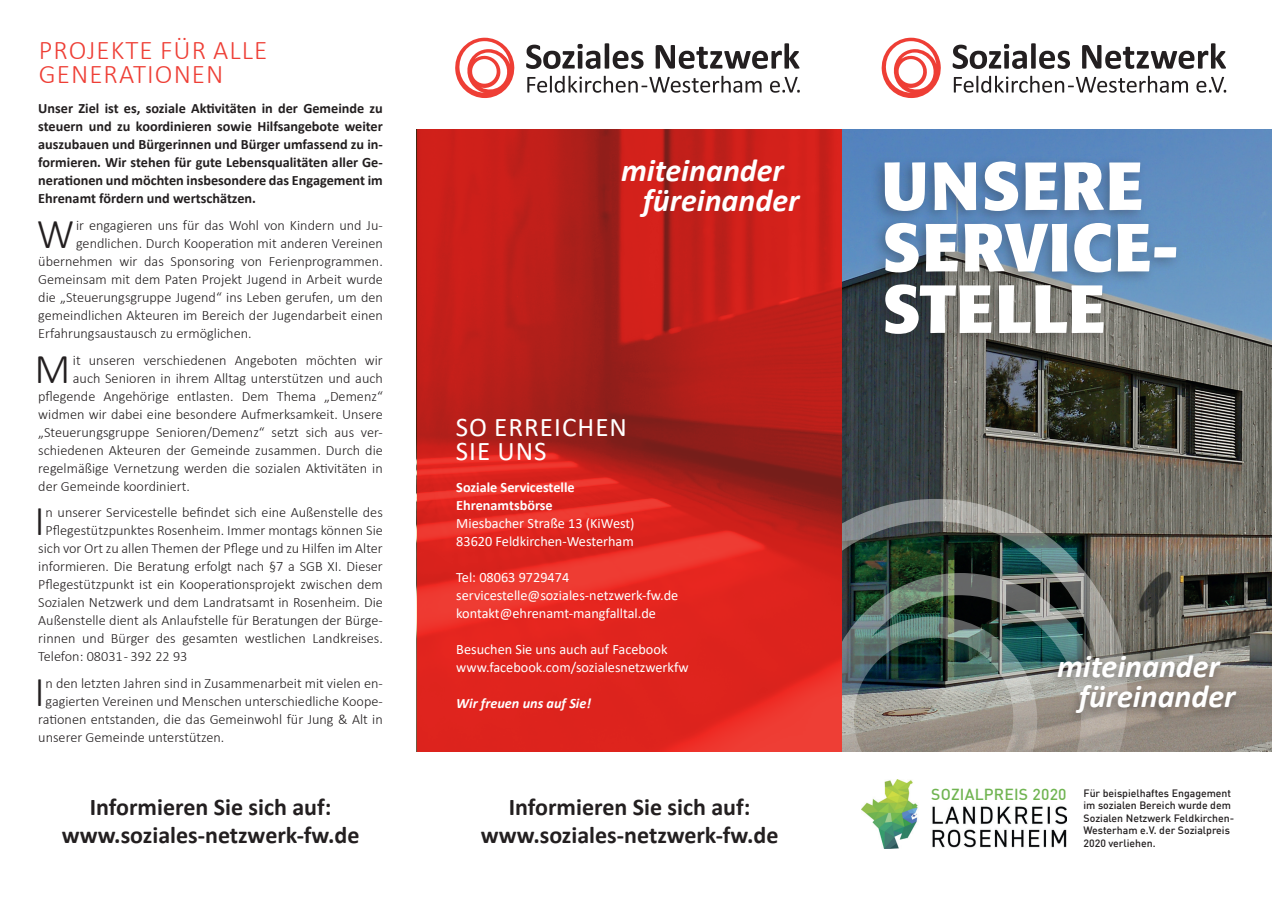
<style>
.page{position:relative;width:1272px;height:902px;background:#fff}
.page>*{position:absolute;margin:0;border:0;box-sizing:border-box;transform-origin:0 0}
.t1{font:700 67.2px/61.3px "Formata";color:#fff}
.t2{font:300 42.6px "Calibri";color:#231f20}
.t3{font:italic 700 32.1px/30px "Calibri";color:#fff}
.t4{font:300 27px/24px "Calibri";letter-spacing:.04em;color:#ee3e35}
.t5{font:27px/24px "Calibri";letter-spacing:.04em;color:#fff}
.t6{font:700 24px/28.5px "Calibri";color:#231f20;text-align:center}
.t7{font:300 14.25px "Calibri";color:#231f20}
.t8{font:700 14.25px/18px "Calibri";color:#231f20;text-align:justify}
.t9{font:14.25px/18px "Calibri";color:#fff}
.t10{font:700 14.25px/18px "Calibri";color:#fff}
.t11{font:italic 700 14.25px "Calibri";color:#fff}
.t12{font:500 10.5px/12.6px "DIN";color:#231f20}
.s1{font-family:"Formata";font-style:normal;font-size:67.2px}
.s2{font-size:15.75px;color:#70b451}
</style>
<div class="page">
<svg style="left:417px;top:129px;width:425px;height:622px;background:#c9231d"></svg>
<svg style="left:842px;top:129px;width:429px;height:622px;background:#5d686e"></svg>
<svg style="left:526px;top:43px;width:117px;height:26px"></svg>
<svg style="left:655px;top:43px;width:144px;height:26px"></svg>
<svg style="left:527px;top:76px;width:234px;height:17px"></svg>
<svg style="left:770px;top:77px;width:29px;height:16px"></svg>
<svg style="left:455px;top:38px;width:60px;height:60px"></svg>
<svg style="left:952px;top:43px;width:117px;height:26px"></svg>
<svg style="left:1082px;top:43px;width:143px;height:26px"></svg>
<svg style="left:953px;top:76px;width:234px;height:17px"></svg>
<svg style="left:1196px;top:77px;width:30px;height:16px"></svg>
<svg style="left:881px;top:38px;width:60px;height:60px"></svg>
<img style="left:861px;top:779px;width:205px;height:69px">
<img style="left:842px;top:499px;width:286px;height:252px">
<div style="left:1048px;top:651px;width:194px;height:73px;background:#231f20;opacity:.5"></div>
<div style="left:870px;top:154px;width:312px;height:194px;background:#231f20;opacity:.3"></div>
<h3 class="t4" style="left:39px;top:37px;width:230px">PROJEKTE FÜR ALLE<br>GENERATIONEN</h3>
<p class="t8" style="left:38px;top:99px;width:346px">Unser Ziel ist es, soziale Aktivitäten in der Gemeinde zu steuern und zu koordinieren sowie Hilfsangebote weiter auszubauen und Bürgerinnen und Bürger umfassend zu in&shy;formieren. Wir stehen für gute Lebensqualitäten aller Ge&shy;nerationen und möchten insbesondere das Engagement im Ehrenamt fördern und wertschätzen.</p>
<h2 class="t2" style="left:37px;top:207px;width:39px">W</h2>
<p class="t7" style="left:76px;top:216px;width:308px">ir engagieren uns für das Wohl von Kindern und Ju-</p>
<p class="t7" style="left:76px;top:234px;width:308px">gendlichen. Durch Kooperation mit anderen Vereinen</p>
<p class="t7" style="left:38px;top:252px;width:346px">übernehmen wir das Sponsoring von Ferienprogrammen.</p>
<p class="t7" style="left:38px;top:270px;width:346px">Gemeinsam mit dem Paten Projekt Jugend in Arbeit wurde</p>
<p class="t7" style="left:38px;top:288px;width:346px">die „Steuerungsgruppe Jugend“ ins Leben gerufen, um den</p>
<p class="t7" style="left:38px;top:306px;width:346px">gemeindlichen Akteuren im Bereich der Jugendarbeit einen</p>
<p class="t7" style="left:38px;top:324px;width:215px">Erfahrungsaustausch zu ermöglichen.</p>
<h2 class="t2" style="left:34px;top:342px;width:38px">M</h2>
<p class="t7" style="left:73px;top:351px;width:311px">it unseren verschiedenen Angeboten möchten wir</p>
<p class="t7" style="left:73px;top:369px;width:311px">auch Senioren in ihrem Alltag unterstützen und auch</p>
<p class="t7" style="left:38px;top:387px;width:346px">pflegende Angehörige entlasten. Dem Thema „Demenz“</p>
<p class="t7" style="left:38px;top:405px;width:346px">widmen wir dabei eine besondere Aufmerksamkeit. Unsere</p>
<p class="t7" style="left:38px;top:423px;width:346px">„Steuerungsgruppe Senioren/Demenz“ setzt sich aus ver-</p>
<p class="t7" style="left:38px;top:441px;width:346px">schiedenen Akteuren der Gemeinde zusammen. Durch die</p>
<p class="t7" style="left:38px;top:459px;width:346px">regelmäßige Vernetzung werden die sozialen Aktivitäten in</p>
<p class="t7" style="left:38px;top:477px;width:153px">der Gemeinde koordiniert.</p>
<h2 class="t2" style="left:34px;top:494px;width:12px">I</h2>
<p class="t7" style="left:46px;top:503px;width:339px">n unserer Servicestelle befindet sich eine Außenstelle des</p>
<p class="t7" style="left:46px;top:521px;width:339px">Pflegestützpunktes Rosenheim. Immer montags können Sie</p>
<p class="t7" style="left:38px;top:539px;width:346px">sich vor Ort zu allen Themen der Pflege und zu Hilfen im Alter</p>
<p class="t7" style="left:38px;top:557px;width:346px">informieren. Die Beratung erfolgt nach §7 a SGB XI. Dieser</p>
<p class="t7" style="left:38px;top:575px;width:346px">Pflegestützpunkt ist ein Kooperationsprojekt zwischen dem</p>
<p class="t7" style="left:38px;top:593px;width:346px">Sozialen Netzwerk und dem Landratsamt in Rosenheim. Die</p>
<p class="t7" style="left:38px;top:611px;width:346px">Außenstelle dient als Anlaufstelle für Beratungen der Bürge-</p>
<p class="t7" style="left:38px;top:629px;width:346px">rinnen und Bürger des gesamten westlichen Landkreises.</p>
<p class="t7" style="left:38px;top:647px;width:151px">Telefon: 08031 - 392 22 93</p>
<h2 class="t2" style="left:34px;top:665px;width:12px">I</h2>
<p class="t7" style="left:46px;top:674px;width:339px">n den letzten Jahren sind in Zusammenarbeit mit vielen en-</p>
<p class="t7" style="left:46px;top:692px;width:339px">gagierten Vereinen und Menschen unterschiedliche Koope-</p>
<p class="t7" style="left:38px;top:710px;width:346px">rationen entstanden, die das Gemeinwohl für Jung &amp; Alt in</p>
<p class="t7" style="left:38px;top:728px;width:187px">unserer Gemeinde unterstützen.</p>
<h3 class="t3" style="left:642px;top:155px;width:502px;text-indent:-22px">miteinander<br>füreinander <span class="s1">UNSERE</span></h3>
<h1 class="t1" style="left:881px;top:216px;width:298px">SERVICE-<br>STELLE</h1>
<h3 class="t5" style="left:455px;top:414px;width:173px">SO ERREICHEN<br>SIE UNS</h3>
<p class="t10" style="left:456px;top:477px;width:120px">Soziale Servicestelle<br>Ehrenamtsbörse</p>
<p class="t9" style="left:456px;top:513px;width:180px">Miesbacher Straße 13 (KiWest)<br>83620 Feldkirchen-Westerham</p>
<p class="t9" style="left:456px;top:567px;width:223px">Tel: 08063 9729474 servicestelle@soziales-netzwerk-fw.de kontakt@ehrenamt-mangfalltal.de</p>
<p class="t9" style="left:456px;top:639px;width:234px">Besuchen Sie uns auch auf Facebook www.facebook.com/sozialesnetzwerkfw</p>
<p class="t11" style="left:456px;top:693px;width:136px">Wir freuen uns auf Sie!</p>
<h3 class="t3" style="left:1078px;top:650px;width:158px;text-indent:-22px">miteinander füreinander</h3>
<h3 class="t6" style="left:62px;top:792px;width:299px">Informieren Sie sich auf: www.soziales-netzwerk-fw.de</h3>
<h3 class="t6" style="left:481px;top:792px;width:299px">Informieren Sie sich auf: www.soziales-netzwerk-fw.de</h3>
<p class="t12" style="left:1083px;top:786px;width:152px;text-indent:-152px"><span class="s2">SOZIALPREIS 2020</span> Für beispielhaftes Engagement im sozialen Bereich wurde dem<br>Sozialen Netzwerk Feldkirchen-<br>Westerham e.V. der Sozialpreis<br>2020 verliehen.</p>
</div>
